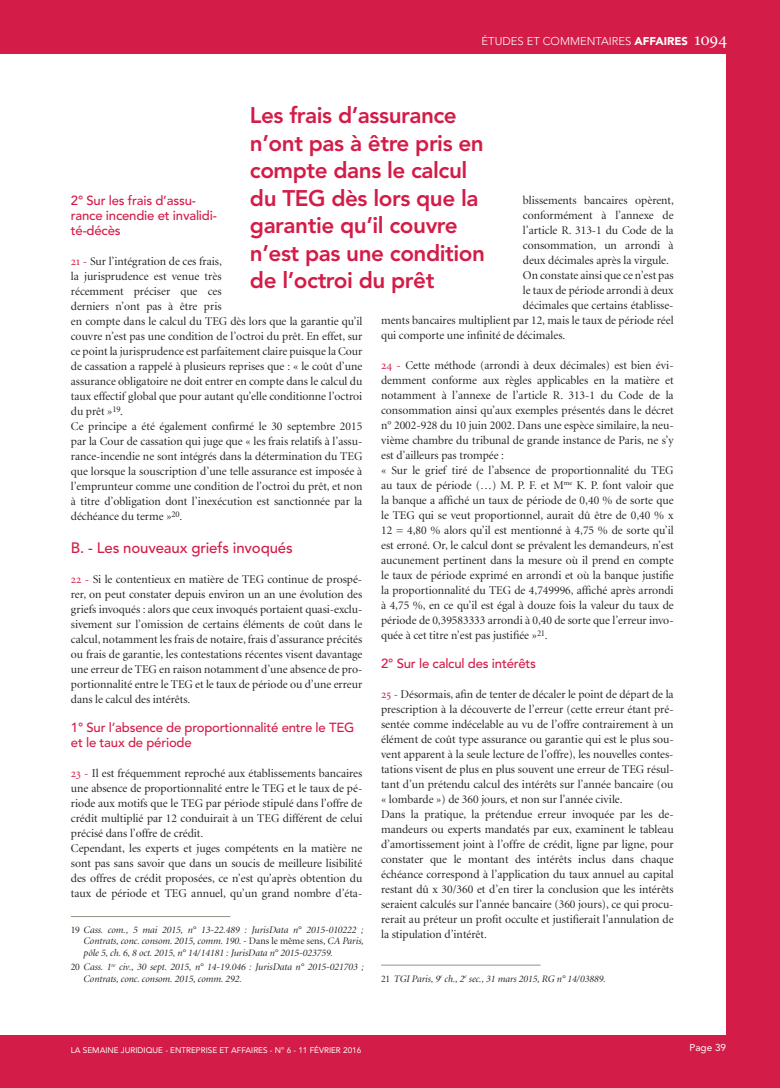
<style>
.page{position:relative;width:780px;height:1088px;background:#fff}
.page>*{position:absolute;margin:0;border:0;box-sizing:border-box;transform-origin:0 0}
.t1{font:800 22.5px/27.5px "Avenir LT";letter-spacing:-.02em;color:#d31c48}
.t2{font:500 15px "Avenir LT";letter-spacing:-.01em;color:#d31c48}
.t3{font:500 13.12px/15px "Avenir LT";letter-spacing:-.015em;color:#d31c48}
.t4{font:11.88px/15px "Minion Display";color:#231f20}
.t5{font:300 11.25px "Avenir LT";color:#fff}
.t6{font:italic 10px/11.2px "Minion Display";color:#231f20;text-align:justify}
.t7{font:10px "Avenir LT";color:#fff}
.t8{font:8.12px "Avenir LT";color:#fff}
.s1{font-weight:900}
.s2{font-family:"Minion Regular SC";font-weight:400;font-size:18.75px}
.s3{font-family:"Minion Regular SC";color:#d31c48}
.s4{font-style:normal}
</style>
<div class="page">
<div style="left:0;top:0;width:18px;height:53px;background:#d31c48"></div>
<div style="left:0;top:1036px;width:18px;height:52px;background:#d31c48"></div>
<div style="left:18px;top:0;width:762px;height:53px;background:#d31c48"></div>
<div style="left:18px;top:1036px;width:762px;height:52px;background:#d31c48"></div>
<div style="left:726px;top:0;width:53px;height:1088px;background:#d31c48"></div>
<hr style="left:71px;top:916px;width:159px;height:1px;background:#959383">
<hr style="left:381px;top:965px;width:159px;height:1px;background:#959383">
<p class="t5" style="left:481px;top:34px;width:247px">ÉTUDES ET COMMENTAIRES <span class="s1">AFFAIRES</span> <span class="s2">1094</span></p>
<h1 class="t1" style="left:250px;top:102px;width:237px">Les frais d’assurance n’ont pas à être pris en compte dans le calcul du TEG dès lors que la garantie qu’il couvre n’est pas une condition de l’octroi du prêt</h1>
<p class="t3" style="left:71px;top:193px;width:147px">2° Sur les frais d’assu&shy;rance incendie et invalidi&shy;té-décès</p>
<p class="t4" style="left:71px;top:254px;width:293px"><span class="s3">21 -</span> Sur l’intégration de ces frais,<br>la jurisprudence est venue très<br>récemment préciser que ces<br>derniers n’ont pas à être pris<br>en compte dans le calcul du TEG dès lors que la garantie qu’il couvre n’est pas une condition de l’octroi du prêt. En effet, sur ce point la jurisprudence est parfaitement claire puisque la Cour de cassation a rappelé à plusieurs reprises que : « le coût d’une assurance obligatoire ne doit entrer en compte dans le calcul du taux effectif global que pour autant qu’elle conditionne l’octroi du prêt »<sup>19</sup>.<br>Ce principe a été également confirmé le 30 septembre 2015 par la Cour de cassation qui juge que « les frais relatifs à l’assu&shy;rance-incendie ne sont intégrés dans la détermination du TEG que lorsque la souscription d’une telle assurance est imposée à l’emprunteur comme une condition de l’octroi du prêt, et non à titre d’obligation dont l’inexécution est sanctionnée par la déchéance du terme »<sup>20</sup>.</p>
<p class="t2" style="left:71px;top:539px;width:223px">B. - Les nouveaux griefs invoqués</p>
<p class="t4" style="left:71px;top:572px;width:293px;text-align:justify"><span class="s3">22 -</span> Si le contentieux en matière de TEG continue de prospé&shy;rer, on peut constater depuis environ un an une évolution des griefs invoqués : alors que ceux invoqués portaient quasi-exclu&shy;sivement sur l’omission de certains éléments de coût dans le calcul, notamment les frais de notaire, frais d’assurance précités ou frais de garantie, les contestations récentes visent davantage une erreur de TEG en raison notamment d’une absence de pro&shy;portionnalité entre le TEG et le taux de période ou d’une erreur dans le calcul des intérêts.</p>
<p class="t3" style="left:71px;top:720px;width:285px">1° Sur l’absence de proportionnalité entre le TEG et le taux de période</p>
<p class="t4" style="left:71px;top:766px;width:293px"><span class="s3">23 -</span> Il est fréquemment reproché aux établissements bancaires une absence de proportionnalité entre le TEG et le taux de pé&shy;riode aux motifs que le TEG par période stipulé dans l’offre de crédit multiplié par 12 conduirait à un TEG différent de celui précisé dans l’offre de crédit.<br>Cependant, les experts et juges compétents en la matière ne sont pas sans savoir que dans un soucis de meilleure lisibilité des offres de crédit proposées, ce n’est qu’après obtention du taux de période et TEG annuel, qu’un grand nombre d’éta-</p>
<p class="t6" style="left:83px;top:925px;width:282px;text-indent:-12px"><span class="s4">19</span> Cass. com., 5 mai 2015, n° 13-22.489 : JurisData n° 2015-010222 ; Contrats, conc. consom. 2015, comm. 190. <span class="s4">- Dans le même sens,</span> CA Paris, pôle 5, ch. 6, 8 oct. 2015, n° 14/14181 : JurisData n° 2015-023759.</p>
<p class="t6" style="left:83px;top:962px;width:281px;text-indent:-12px"><span class="s4">20</span> Cass. 1<sup>re</sup> civ., 30 sept. 2015, n° 14-19.046 : JurisData n° 2015-021703 ;<br>Contrats, conc. consom. 2015, comm. 292.</p>
<p class="t4" style="left:523px;top:193px;width:152px">blissements bancaires opèrent,</p>
<p class="t4" style="left:523px;top:208px;width:152px">conformément à l’annexe de</p>
<p class="t4" style="left:523px;top:223px;width:152px">l’article R. 313-1 du Code de la</p>
<p class="t4" style="left:523px;top:238px;width:152px">consommation, un arrondi à</p>
<p class="t4" style="left:523px;top:253px;width:147px">deux décimales après la virgule.</p>
<p class="t4" style="left:523px;top:268px;width:152px">On constate ainsi que ce n’est pas</p>
<p class="t4" style="left:523px;top:283px;width:152px">le taux de période arrondi à deux</p>
<p class="t4" style="left:523px;top:298px;width:152px">décimales que certains établisse-</p>
<p class="t4" style="left:381px;top:313px;width:294px">ments bancaires multiplient par 12, mais le taux de période réel</p>
<p class="t4" style="left:381px;top:328px;width:186px">qui comporte une infinité de décimales.</p>
<p class="t4" style="left:381px;top:358px;width:294px"><span class="s3">24 -</span> Cette méthode (arrondi à deux décimales) est bien évi&shy;demment conforme aux règles applicables en la matière et notamment à l’annexe de l’article R. 313-1 du Code de la consommation ainsi qu’aux exemples présentés dans le décret n° 2002-928 du 10 juin 2002. Dans une espèce similaire, la neu&shy;vième chambre du tribunal de grande instance de Paris, ne s’y est d’ailleurs pas trompée :<br>« Sur le grief tiré de l’absence de proportionnalité du TEG au taux de période (…) M. P. F. et M<sup>me</sup> K. P. font valoir que la banque a affiché un taux de période de 0,40 % de sorte que le TEG qui se veut proportionnel, aurait dû être de 0,40 % x 12 = 4,80 % alors qu’il est mentionné à 4,75 % de sorte qu’il est erroné. Or, le calcul dont se prévalent les demandeurs, n’est aucunement pertinent dans la mesure où il prend en compte le taux de période exprimé en arrondi et où la banque justifie la proportionnalité du TEG de 4,749996, affiché après arrondi à 4,75 %, en ce qu’il est égal à douze fois la valeur du taux de période de 0,39583333 arrondi à 0,40 de sorte que l’erreur invo&shy;quée à cet titre n’est pas justifiée »<sup>21</sup>.</p>
<p class="t3" style="left:381px;top:656px;width:156px">2° Sur le calcul des intérêts</p>
<p class="t4" style="left:381px;top:687px;width:294px"><span class="s3">25 -</span> Désormais, afin de tenter de décaler le point de départ de la prescription à la découverte de l’erreur (cette erreur étant pré&shy;sentée comme indécelable au vu de l’offre contrairement à un élément de coût type assurance ou garantie qui est le plus sou&shy;vent apparent à la seule lecture de l’offre), les nouvelles contes&shy;tations visent de plus en plus souvent une erreur de TEG résul&shy;tant d’un prétendu calcul des intérêts sur l’année bancaire (ou « lombarde ») de 360 jours, et non sur l’année civile.<br>Dans la pratique, la prétendue erreur invoquée par les de&shy;mandeurs ou experts mandatés par eux, examinent le tableau d’amortissement joint à l’offre de crédit, ligne par ligne, pour constater que le montant des intérêts inclus dans chaque échéance correspond à l’application du taux annuel au capital restant dû x 30/360 et d’en tirer la conclusion que les intérêts seraient calculés sur l’année bancaire (360 jours), ce qui procu&shy;rerait au préteur un profit occulte et justifierait l’annulation de la stipulation d’intérêt.</p>
<p class="t6" style="left:381px;top:973px;width:226px"><span class="s4">21</span> TGI Paris, 9<sup>e</sup> ch., 2<sup>e</sup> sec., 31 mars 2015, RG n° 14/03889.</p>
<p class="t8" style="left:71px;top:1045px;width:292px">LA SEMAINE JURIDIQUE - ENTREPRISE ET AFFAIRES - N° 6 - 11 FÉVRIER 2016</p>
<p class="t7" style="left:689px;top:1042px;width:38px">Page 39</p>
</div>
